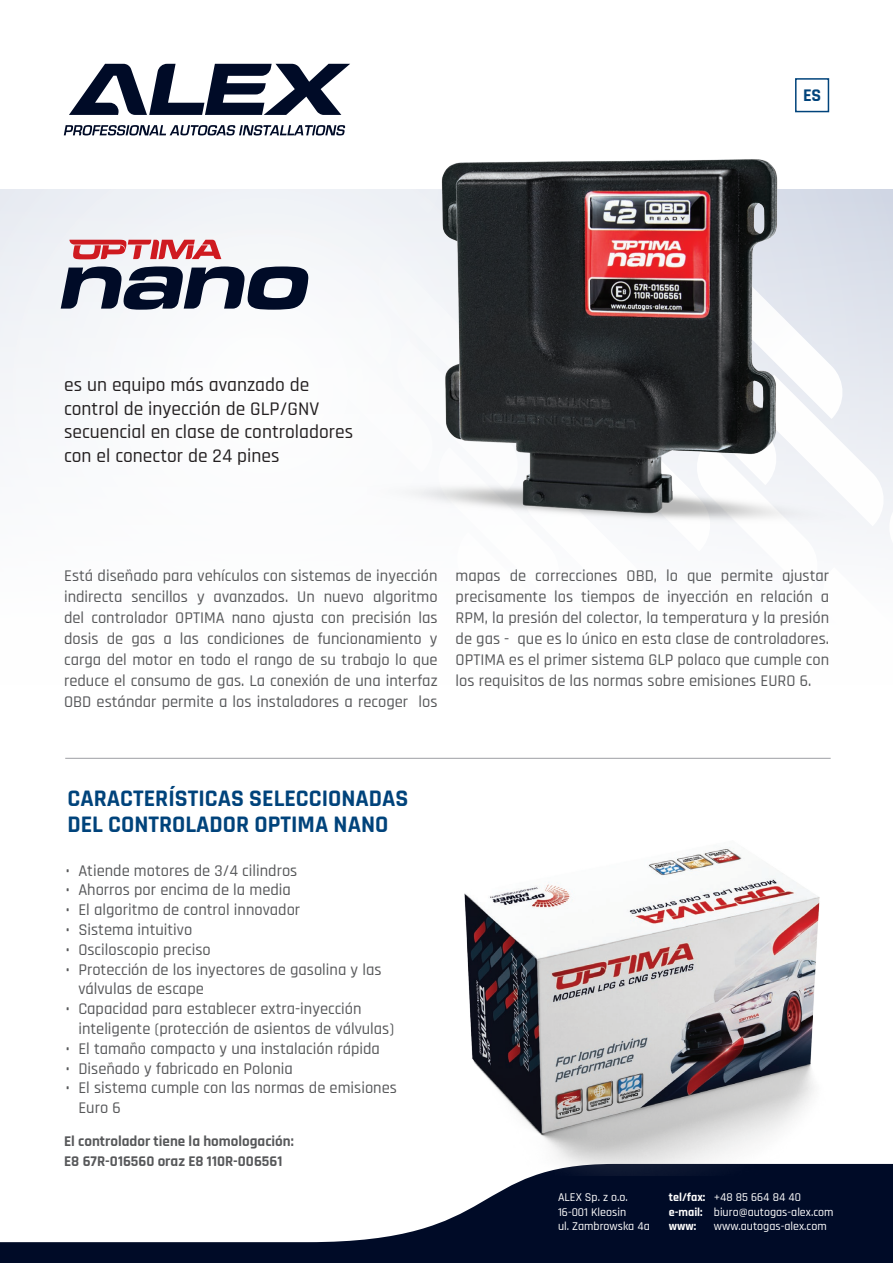
<style>
.page{position:relative;width:893px;height:1263px;background:#fff}
.page>*{position:absolute;margin:0;border:0;box-sizing:border-box;transform-origin:0 0}
.t1{font:700 24px/25.8px "Rajdhani";color:#00437b}
.t2{font:500 19.5px/23.4px "Rajdhani";color:#231f20}
.t3{font:700 18px "Rajdhani";color:#00437b}
.t4{font:500 16.5px/21px "Rajdhani";color:#57585a}
.t5{font:700 15px/19.5px "Rajdhani";color:#57585a}
.t6{font:500 12px/14.4px "Rajdhani";color:#fff}
.t7{font:700 12px/14.4px "Rajdhani";color:#fff}
</style>
<div class="page">
<svg style="left:69px;top:64px;width:281px;height:51px"></svg>
<svg style="left:64px;top:125px;width:281px;height:10px"></svg>
<svg style="left:0;top:1164px;width:893px;height:99px;fill:#000b27"></svg>
<img style="left:368px;top:80px;width:525px;height:110px">
<hr style="left:65px;top:758px;width:766px;height:1px;background:#a8a9ad">
<div style="left:795px;top:78px;width:34px;height:34px;border:2px solid #00437b"></div>
<img style="left:465px;top:847px;width:361px;height:328px">
<svg style="left:56px;top:190px;width:837px;height:330px"></svg>
<p class="t2" style="left:64px;top:374px;width:290px">es un equipo más avanzado de control de inyección de GLP/GNV secuencial en clase de controladores con el conector de 24 pines</p>
<p class="t3" style="left:803px;top:85px;width:10px">ES</p>
<p class="t4" style="left:64px;top:565px;width:375px;text-align:justify">Está diseñado para vehículos con sistemas de inyección indirecta sencillos y avanzados. Un nuevo algoritmo del controlador OPTIMA nano ajusta con precisión las dosis de gas a las condiciones de funcionamiento y carga del motor en todo el rango de su trabajo lo que reduce el consumo de gas. La conexión de una interfaz OBD estándar permite a los instaladores a recoger los</p>
<p class="t4" style="left:456px;top:565px;width:375px;text-align:justify">mapas de correcciones OBD, lo que permite ajustar precisamente los tiempos de inyección en relación a RPM, la presión del colector, la temperatura y la presión de gas - que es lo único en esta clase de controladores.<br>OPTIMA es el primer sistema GLP polaco que cumple con los requisitos de las normas sobre emisiones EURO 6.</p>
<h1 class="t1" style="left:67px;top:786px;width:342px">Características selecc ionadas del controlador OPTIMA NANO</h1>
<p class="t4" style="left:66px;top:860px;width:233px">• Atiende motores de 3/4 cilindros</p>
<p class="t4" style="left:66px;top:880px;width:227px">• Ahorros por encima de la media</p>
<p class="t4" style="left:66px;top:900px;width:236px">• El algoritmo de control innovador</p>
<p class="t4" style="left:66px;top:920px;width:128px">• Sistema intuitivo</p>
<p class="t4" style="left:66px;top:939px;width:147px">• Osciloscopio preciso</p>
<p class="t4" style="left:78px;top:960px;width:305px;line-height:19.8px;text-indent:-13px">• Protección de los inyectores de gasolina y las válvulas de escape</p>
<p class="t4" style="left:78px;top:999px;width:317px;line-height:19.8px;text-indent:-13px">• Capacidad para establecer extra-inyección inteligente (protección de asientos de válvulas)</p>
<p class="t4" style="left:66px;top:1038px;width:316px">• El tamaño compacto y una instalación rápida</p>
<p class="t4" style="left:66px;top:1058px;width:229px">• Diseñado y fabricado en Polonia</p>
<p class="t4" style="left:78px;top:1079px;width:320px;line-height:19.8px;text-indent:-13px">• El sistema cumple con las normas de emisiones<br>Euro 6</p>
<p class="t5" style="left:64px;top:1132px;width:231px">El controlador tiene la homologación:<br>E8 67R-016560 oraz E8 110R-006561</p>
<p class="t6" style="left:558px;top:1191px;width:93px">ALEX Sp. z o.o.<br>16-001 Kleosin<br>ul. Zambrowska 4a</p>
<p class="t7" style="left:669px;top:1191px;width:38px">tel/fax: e-mail: www:</p>
<p class="t6" style="left:714px;top:1191px;width:121px">+48 85 664 84 40 biuro@autogas-alex.com www.autogas-alex.com</p>
</div>
